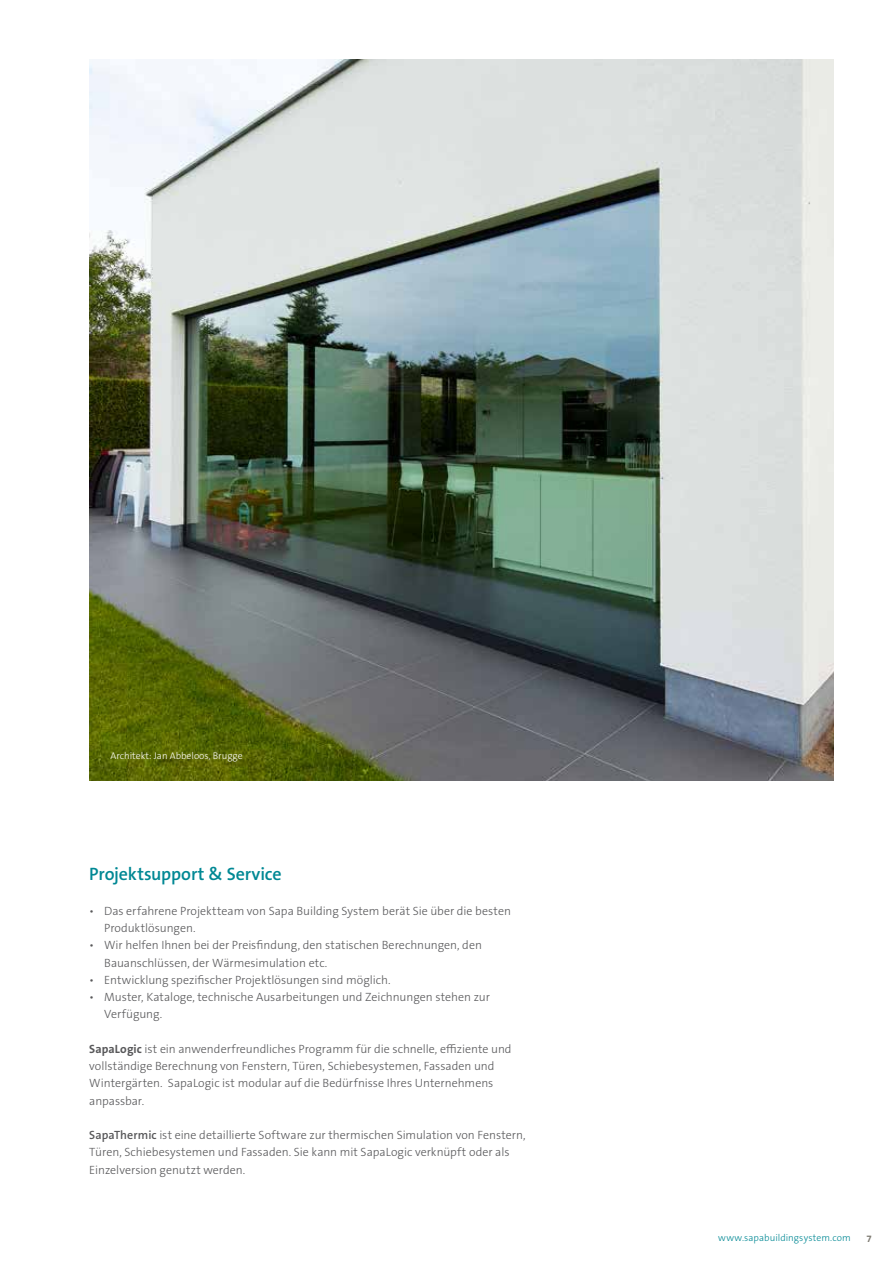
<style>
.page{position:relative;width:893px;height:1263px;background:#fff}
.page>*{position:absolute;margin:0;border:0;box-sizing:border-box;transform-origin:0 0}
.t1{font:600 18px "The Sans B W6";letter-spacing:-.01em;color:#008894}
.t2{font:300 12px/17.2px "The Sans B W3";color:#58585a}
.t3{font:300 9.75px "The Sans B W3";color:#fff}
.t4{font:300 9.75px "The Sans B W3";letter-spacing:.01em;color:#008894}
.t5{font:700 9.75px "The Sans B W7";color:#7e7b72}
.s1{font-family:"The Sans B W7";font-weight:700}
.s2{font-family:"The Sans B W6";font-weight:600}
</style>
<div class="page">
<img style="left:89px;top:60px;width:744px;height:720px">
<p class="t3" style="left:111px;top:749px;width:134px">Architekt: Jan Abbeloos, Brugge</p>
<h1 class="t1" style="left:89px;top:863px;width:194px">Projektsupport &amp; Service</h1>
<p class="t2" style="left:104px;top:902px;width:408px;text-indent:-15px">• Das erfahrene Projektteam von Sapa Building System berät Sie über die besten<br>Produktlösungen.</p>
<p class="t2" style="left:104px;top:937px;width:379px;text-indent:-15px">• Wir helfen Ihnen bei der Preisfindung, den statischen Berechnungen, den<br>Bauanschlüssen, der Wärmesimulation etc.</p>
<p class="t2" style="left:89px;top:971px;width:303px">• Entwicklung spezifischer Projektlösungen sind möglich.</p>
<p class="t2" style="left:104px;top:988px;width:387px;text-indent:-15px">• Muster, Kataloge, technische Ausarbeitungen und Zeichnungen stehen zur<br>Verfügung.</p>
<p class="t2" style="left:89px;top:1040px;width:424px"><span class="s1">SapaLogic</span> ist ein anwenderfreundliches Programm für die schnelle, effiziente und vollständige Berechnung von Fenstern, Türen, Schiebesystemen, Fassaden und Wintergärten. SapaLogic ist modular auf die Bedürfnisse Ihres Unternehmens anpassbar.</p>
<p class="t2" style="left:89px;top:1126px;width:438px"><span class="s2">SapaThermic</span> ist eine detaillierte Software zur thermischen Simulation von Fenstern,<br>Türen, Schiebesystemen und Fassaden. Sie kann mit SapaLogic verknüpft oder als<br>Einzelversion genutzt werden.</p>
<p class="t4" style="left:718px;top:1232px;width:134px">www.sapabuildingsystem.com</p>
<p class="t5" style="left:866px;top:1232px;width:7px">7</p>
</div>
